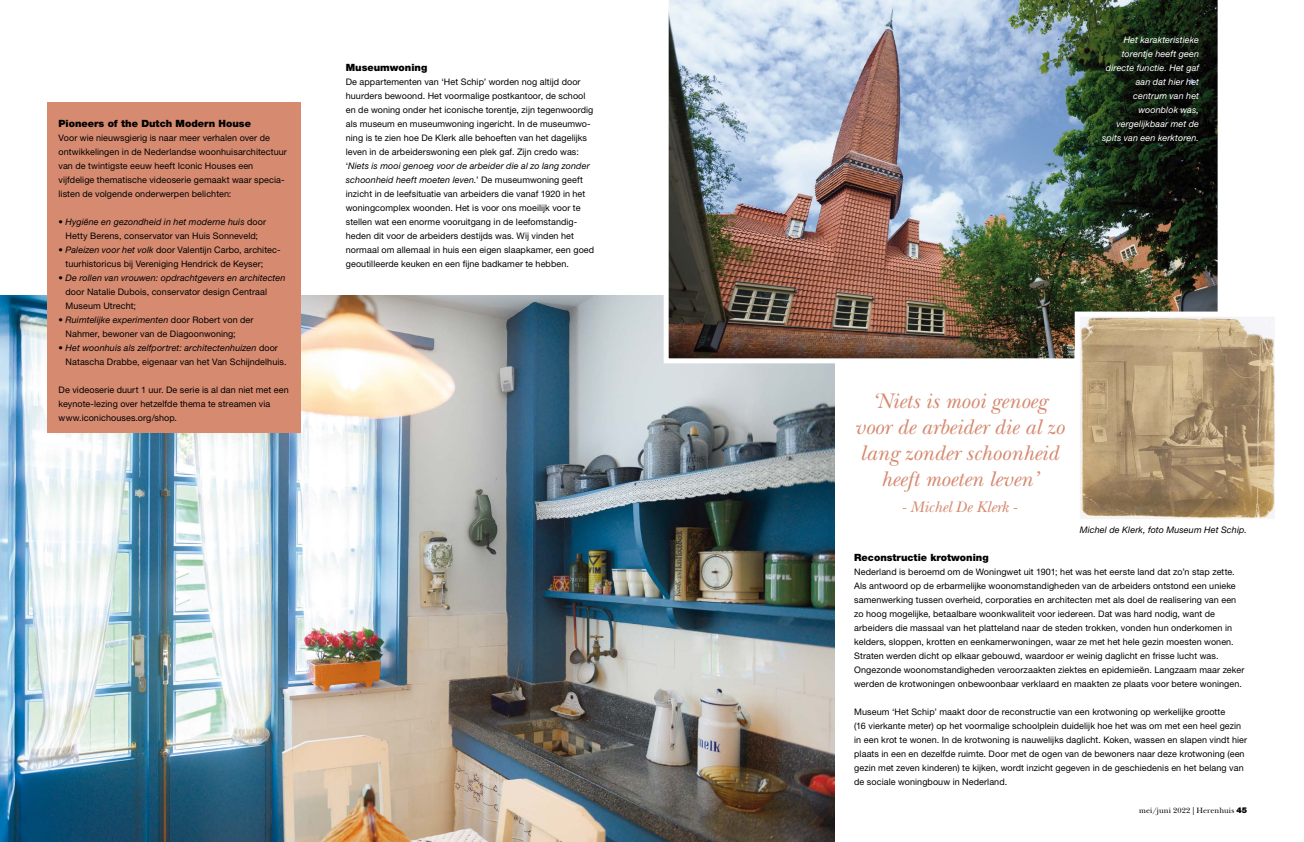
<style>
.page{position:relative;width:1304px;height:842px;background:#fff}
.page>*{position:absolute;margin:0;border:0;box-sizing:border-box;transform-origin:0 0}
.t1{font:italic 22px/26px "New Baskerville Std";color:#d68a70;text-align:center}
.t2{font:italic 16px "New Baskerville Std";color:#d68a70}
.t3{font:900 10px "Helvetica Neue LT Std";color:#000}
.t4{font:9px/14px "Helvetica Neue LT Std";letter-spacing:.01em;color:#000}
.t5{font:italic 9px/14px "Helvetica Neue LT Std";letter-spacing:.015em;color:#fff;text-align:right}
.t6{font:italic 9px "Helvetica Neue LT Std";letter-spacing:.015em;color:#000}
.t7{font:8px "New Baskerville Std";letter-spacing:.01em;color:#000}
.s1{font-style:italic}
.s2{font-family:"Helvetica Neue LT Std";font-weight:900}
</style>
<div class="page">
<img style="left:0;top:295px;width:834px;height:547px">
<img style="left:664px;top:0;width:554px;height:363px">
<img style="left:1081px;top:318px;width:193px;height:200px">
<div style="left:1075px;top:312px;width:205px;height:212px;border:5px solid #fff"></div>
<div style="left:47px;top:102px;width:253px;height:331px;background:#d68a70"></div>
<p class="t3" style="left:59px;top:118px;width:194px">Pioneers of the Dutch Modern House</p>
<p class="t4" style="left:59px;top:131px;width:230px">Voor wie nieuwsgierig is naar meer verhalen over de ontwikkelingen in de Nederlandse woonhuisarchitectuur van de twintigste eeuw heeft Iconic Houses een vijfdelige thematische videoserie gemaakt waar specia&shy;listen de volgende onderwerpen belichten:</p>
<p class="t4" style="left:59px;top:215px;width:209px;text-align:center">• <span class="s1">Hygiëne en gezondheid in het moderne huis</span> door<br>Hetty Berens, conservator van Huis Sonneveld;</p>
<p class="t4" style="left:66px;top:243px;width:217px;text-indent:-7px">• <span class="s1">Paleizen voor het volk</span> door Valentijn Carbo, architec&shy;tuurhistoricus bij Vereniging Hendrick de Keyser;</p>
<p class="t4" style="left:66px;top:271px;width:221px;text-indent:-7px">• <span class="s1">De rollen van vrouwen: opdrachtgevers en architecten </span>door Natalie Dubois, conservator design Centraal<br>Museum Utrecht;</p>
<p class="t4" style="left:66px;top:313px;width:189px;text-indent:-7px">• <span class="s1">Ruimtelijke experimenten</span> door Robert von der<br>Nahmer, bewoner van de Diagoonwoning;</p>
<p class="t4" style="left:66px;top:341px;width:222px;text-indent:-7px">• <span class="s1">Het woonhuis als zelfportret: architectenhuizen</span> door<br>Natascha Drabbe, eigenaar van het Van Schijndelhuis.</p>
<p class="t4" style="left:59px;top:383px;width:232px">De videoserie duurt 1 uur. De serie is al dan niet met een keynote-lezing over hetzelfde thema te streamen via www.iconichouses.org/shop.</p>
<p class="t3" style="left:346px;top:62px;width:83px">Museumwoning</p>
<p class="t4" style="left:346px;top:75px;width:250px">De appartementen van ‘Het Schip’ worden nog altijd door huurders bewoond. Het voormalige postkantoor, de school en de woning onder het iconische torentje, zijn tegenwoordig als museum en museumwoning ingericht. In de museumwo&shy;ning is te zien hoe De Klerk alle behoeften van het dagelijks leven in de arbeiderswoning een plek gaf. Zijn credo was: ‘<span class="s1">Niets is mooi genoeg voor de arbeider die al zo lang zonder schoonheid heeft moeten leven.</span>’ De museumwoning geeft inzicht in de leefsituatie van arbeiders die vanaf 1920 in het woningcomplex woonden. Het is voor ons moeilijk voor te stellen wat een enorme vooruitgang in de leefomstandig&shy;heden dit voor de arbeiders destijds was. Wij vinden het normaal om allemaal in huis een eigen slaapkamer, een goed geoutilleerde keuken en een fijne badkamer te hebben.</p>
<p class="t5" style="left:1102px;top:33px;width:98px">Het karakteristieke torentje heeft geen directe functie. Het gaf aan dat hier het centrum van het woonblok was, vergelijkbaar met de spits van een kerktoren.</p>
<h1 class="t1" style="left:854px;top:388px;width:211px">‘Niets is mooi genoeg voor de arbeider die al zo lang zonder schoonheid heeft moeten leven’</h1>
<h2 class="t2" style="left:902px;top:498px;width:116px">- Michel De Klerk -</h2>
<p class="t6" style="left:1080px;top:525px;width:169px">Michel de Klerk, foto Museum Het Schip.</p>
<p class="t3" style="left:854px;top:552px;width:136px">Reconstructie krotwoning</p>
<p class="t4" style="left:854px;top:565px;width:392px">Nederland is beroemd om de Woningwet uit 1901; het was het eerste land dat zo’n stap zette.<br>Als antwoord op de erbarmelijke woonomstandigheden van de arbeiders ontstond een unieke samenwerking tussen overheid, corporaties en architecten met als doel de realisering van een zo hoog mogelijke, betaalbare woonkwaliteit voor iedereen. Dat was hard nodig, want de arbeiders die massaal van het platteland naar de steden trokken, vonden hun onderkomen in kelders, sloppen, krotten en eenkamerwoningen, waar ze met het hele gezin moesten wonen.<br>Straten werden dicht op elkaar gebouwd, waardoor er weinig daglicht en frisse lucht was.<br>Ongezonde woonomstandigheden veroorzaakten ziektes en epidemieën. Langzaam maar zeker werden de krotwoningen onbewoonbaar verklaard en maakten ze plaats voor betere woningen.</p>
<p class="t4" style="left:854px;top:705px;width:394px">Museum ‘Het Schip’ maakt door de reconstructie van een krotwoning op werkelijke grootte<br>(16 vierkante meter) op het voormalige schoolplein duidelijk hoe het was om met een heel gezin in een krot te wonen. In de krotwoning is nauwelijks daglicht. Koken, wassen en slapen vindt hier plaats in een en dezelfde ruimte. Door met de ogen van de bewoners naar deze krotwoning (een gezin met zeven kinderen) te kijken, wordt inzicht gegeven in de geschiedenis en het belang van de sociale woningbouw in Nederland.</p>
<p class="t7" style="left:1139px;top:806px;width:110px">mei/juni 2022 | Herenhuis <span class="s2">45</span></p>
</div>
